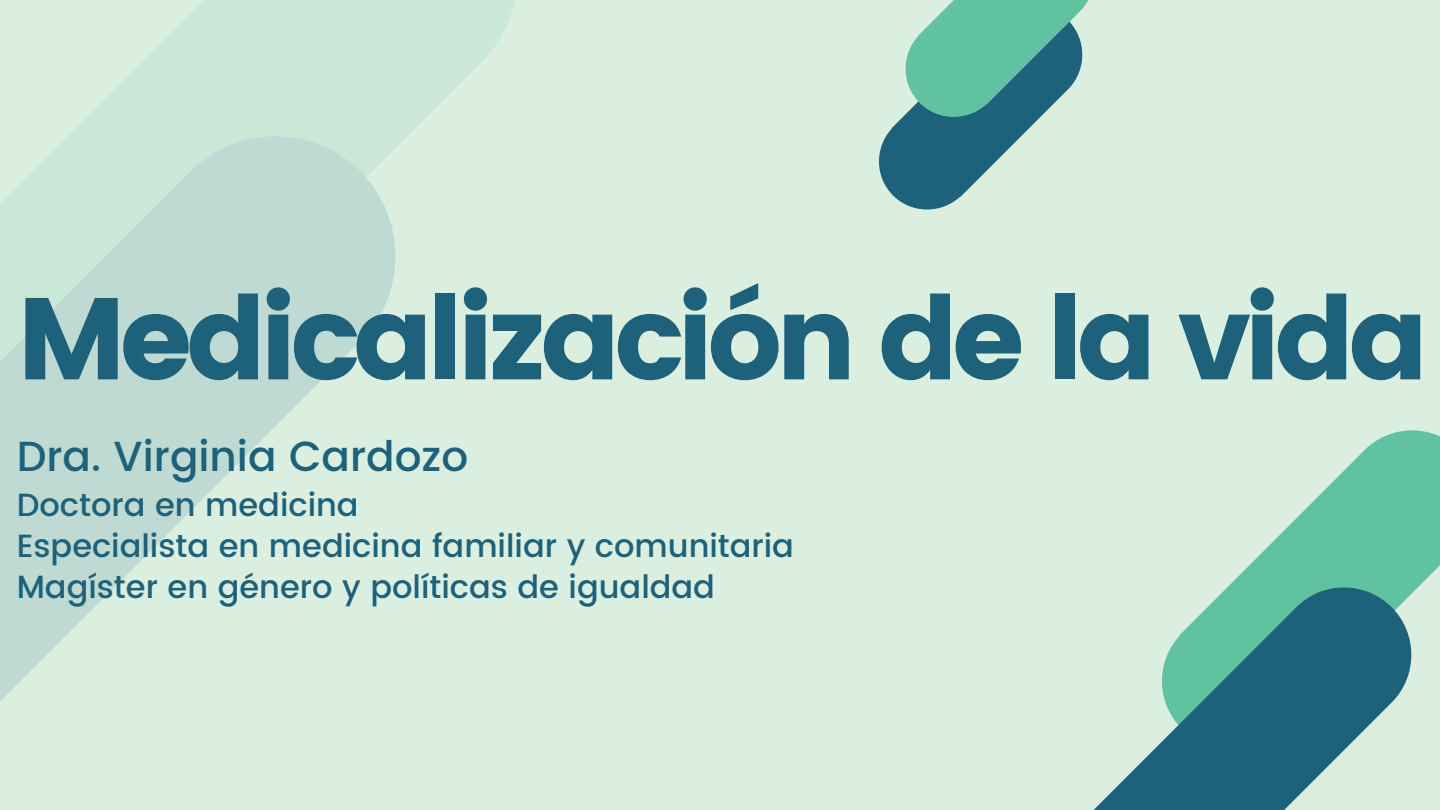
<style>
.page{position:relative;width:1440px;height:810px;background:#dbefe1}
.page>*{position:absolute;margin:0;border:0;box-sizing:border-box;transform-origin:0 0}
.t1{font:116px "Poppins";letter-spacing:-.06em;color:#1d617a}
.t2{font:500 42px "Poppins";color:#1d617a}
.t3{font:500 32px/41.2px "Poppins";color:#1d617a}
</style>
<div class="page">
<svg style="left:1255px;top:430px;width:185px;height:136px;fill:#61c2a2"></svg>
<svg style="left:1093px;top:560px;width:346px;height:250px"></svg>
<svg style="left:879px;top:137px;width:142px;height:73px;fill:#1d617a"></svg>
<svg style="left:885px;top:0;width:204px;height:137px"></svg>
<svg style="left:118px;top:0;width:396px;height:98px;fill:#c9e8d7"></svg>
<svg style="left:0;top:87px;width:445px;height:614px"></svg>
<h1 class="t1" style="left:17px;top:271px;width:1414px">Medicalización de la vida</h1>
<h2 class="t2" style="left:17px;top:432px;width:453px">Dra. Virginia Cardozo</h2>
<p class="t3" style="left:17px;top:484px;width:779px">Doctora en medicina<br>Especialista en medicina familiar y comunitaria<br>Magíster en género y políticas de igualdad</p>
</div>
